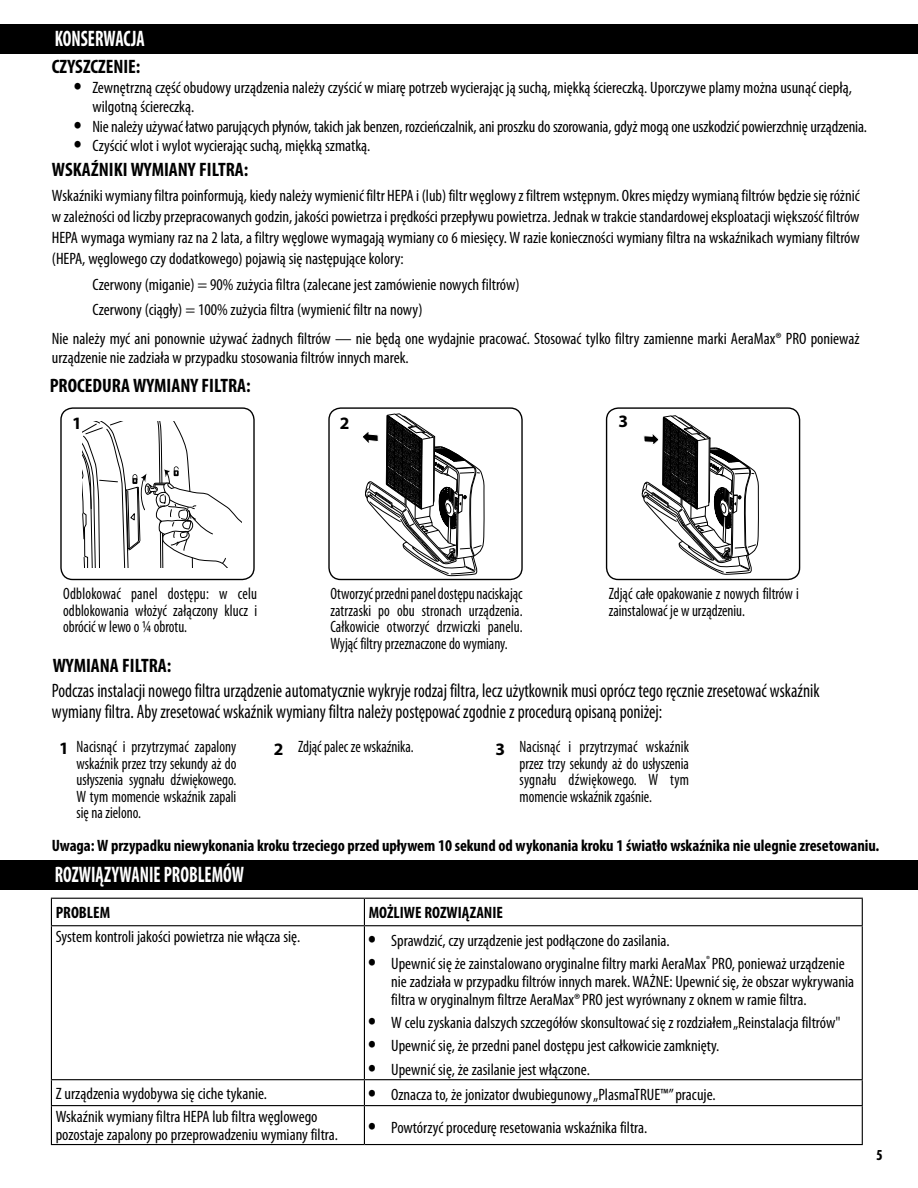
<style>
.page{position:relative;width:918px;height:1188px;background:#fff}
.page>*{position:absolute;margin:0;border:0;box-sizing:border-box;transform-origin:0 0}
.t1{font:700 condensed 22.5px "Myriad Pro";color:#fff;scale:.8 1}
.t2{font:condensed 19.5px/21px "Myriad Pro";color:#000;scale:.9 1}
.t3{font:700 condensed 19.5px "Myriad Pro";color:#000}
.t4{font:700 17.4px "Myriad Pro";color:#000}
.t5{font:condensed 16.5px/21px "Myriad Pro";color:#000}
.t6{font:condensed 16.5px/16.5px "Myriad Pro";color:#000;text-align:justify;scale:.9 1}
.t7{font:700 condensed 16.5px "Myriad Pro";letter-spacing:-.005em;color:#000}
.t8{font:700 condensed 13.2px "Futura Std";color:#000}
.s1{font-family:"Futura Std";font-size:18px}
.s2{font-weight:700;font-stretch:normal;font-size:17.4px}
</style>
<div class="page">
<div style="left:0;top:24px;width:918px;height:30px;background:#000"></div>
<div style="left:60px;top:407px;width:195px;height:173px;border:1px solid #000;border-radius:12px"></div>
<div style="left:328px;top:407px;width:195px;height:173px;border:1px solid #000;border-radius:12px"></div>
<div style="left:606px;top:407px;width:194px;height:173px;border:1px solid #000;border-radius:12px"></div>
<svg style="left:83px;top:422px;width:158px;height:146px"></svg>
<div style="left:0;top:860px;width:918px;height:29px;background:#000"></div>
<hr style="left:51px;top:898px;width:313px;height:1px;background:#000">
<svg style="left:51px;top:899px;width:1px;height:26px"></svg>
<hr style="left:364px;top:898px;width:499px;height:1px;background:#000">
<svg style="left:364px;top:899px;width:1px;height:26px"></svg>
<svg style="left:862px;top:899px;width:1px;height:26px"></svg>
<hr style="left:51px;top:925px;width:313px;height:1px;background:#000">
<hr style="left:51px;top:926px;width:1px;height:153px;background:#000">
<hr style="left:364px;top:925px;width:499px;height:1px;background:#000">
<hr style="left:364px;top:926px;width:1px;height:153px;background:#000">
<hr style="left:862px;top:926px;width:1px;height:153px;background:#000">
<hr style="left:51px;top:1079px;width:313px;height:1px;background:#000">
<svg style="left:51px;top:1080px;width:1px;height:25px"></svg>
<hr style="left:364px;top:1079px;width:499px;height:1px;background:#000">
<svg style="left:364px;top:1080px;width:1px;height:25px"></svg>
<svg style="left:862px;top:1080px;width:1px;height:25px"></svg>
<hr style="left:51px;top:1105px;width:313px;height:1px;background:#000">
<hr style="left:51px;top:1106px;width:1px;height:38px;background:#000">
<hr style="left:364px;top:1105px;width:499px;height:1px;background:#000">
<hr style="left:364px;top:1106px;width:1px;height:38px;background:#000">
<hr style="left:862px;top:1106px;width:1px;height:38px;background:#000">
<hr style="left:51px;top:1144px;width:313px;height:1px;background:#000">
<hr style="left:364px;top:1144px;width:499px;height:1px;background:#000">
<svg style="left:363px;top:413px;width:121px;height:163px"></svg>
<svg style="left:642px;top:415px;width:117px;height:160px"></svg>
<h1 class="t1" style="left:55px;top:25px;width:114px">KONSERWACJA</h1>
<p class="t3" style="left:52px;top:55px;width:90px">CZYSZCZENIE:</p>
<p class="t5" style="left:92px;top:78px;width:761px;line-height:19.5px;text-indent:-18px"><span class="s1">•</span> Zewnętrzną część obudowy urządzenia należy czyścić w miarę potrzeb wycierając ją suchą, miękką ściereczką. Uporczywe plamy można usunąć ciepłą, wilgotną ściereczką.</p>
<p class="t5" style="left:74px;top:116px;width:794px"><span class="s1">•</span> Nie należy używać łatwo parujących płynów, takich jak benzen, rozcieńczalnik, ani proszku do szorowania, gdyż mogą one uszkodzić powierzchnię urządzenia.</p>
<p class="t5" style="left:74px;top:135px;width:298px"><span class="s1">•</span> Czyścić wlot i wylot wycierając suchą, miękką szmatką.</p>
<p class="t3" style="left:52px;top:157px;width:198px">WSKAŹNIKI WYMIANY FILTRA:</p>
<p class="t5" style="left:52px;top:185px;width:809px;text-align:justify">Wskaźniki wymiany filtra poinformują, kiedy należy wymienić filtr HEPA i (lub) filtr węglowy z filtrem wstępnym. Okres między wymianą filtrów będzie się różnić w zależności od liczby przepracowanych godzin, jakości powietrza i prędkości przepływu powietrza. Jednak w trakcie standardowej eksploatacji większość filtrów HEPA wymaga wymiany raz na 2 lata, a filtry węglowe wymagają wymiany co 6 miesięcy. W razie konieczności wymiany filtra na wskaźnikach wymiany filtrów (HEPA, węglowego czy dodatkowego) pojawią się następujące kolory:</p>
<p class="t5" style="left:92px;top:271px;width:429px;line-height:25.5px">Czerwony (miganie) = 90% zużycia filtra (zalecane jest zamówienie nowych filtrów)<br>Czerwony (ciągły) = 100% zużycia filtra (wymienić filtr na nowy)</p>
<p class="t5" style="left:52px;top:328px;width:809px;line-height:19.5px">Nie należy myć ani ponownie używać żadnych filtrów — nie będą one wydajnie pracować. Stosować tylko filtry zamienne marki AeraMax® PRO ponieważ urządzenie nie zadziała w przypadku stosowania filtrów innych marek.</p>
<p class="t3" style="left:50px;top:374px;width:203px">PROCEDURA WYMIANY FILTRA:</p>
<p class="t4" style="left:72px;top:412px;width:11px">1</p>
<p class="t6" style="left:63px;top:585px;width:217px">Odblokować panel dostępu: w celu odblokowania włożyć załączony klucz i obrócić w lewo o ¼ obrotu.</p>
<p class="t4" style="left:340px;top:411px;width:11px">2</p>
<p class="t4" style="left:619px;top:410px;width:11px">3</p>
<p class="t6" style="left:330px;top:585px;width:215px">Otworzyć przedni panel dostępu naciskając zatrzaski po obu stronach urządzenia.<br>Całkowicie otworzyć drzwiczki panelu.<br>Wyjąć filtry przeznaczone do wymiany.</p>
<p class="t6" style="left:609px;top:585px;width:213px">Zdjąć całe opakowanie z nowych filtrów i zainstalować je w urządzeniu.</p>
<p class="t3" style="left:53px;top:654px;width:120px">WYMIANA FILTRA:</p>
<p class="t2" style="left:52px;top:680px;width:855px">Podczas instalacji nowego filtra urządzenie automatycznie wykryje rodzaj filtra, lecz użytkownik musi oprócz tego ręcznie zresetować wskaźnik wymiany filtra. Aby zresetować wskaźnik wymiany filtra należy postępować zgodnie z procedurą opisaną poniżej:</p>
<p class="t6" style="left:59px;top:739px;width:199px"><span class="s2">1</span> Nacisnąć i przytrzymać zapalony</p>
<p class="t4" style="left:274px;top:738px;width:11px">2</p>
<p class="t4" style="left:495px;top:738px;width:11px">3</p>
<p class="t6" style="left:298px;top:739px;width:130px">Zdjąć palec ze wskaźnika.</p>
<p class="t6" style="left:77px;top:755px;width:179px">wskaźnik przez trzy sekundy aż do usłyszenia sygnału dźwiękowego.<br>W tym momencie wskaźnik zapali się na zielono.</p>
<p class="t6" style="left:519px;top:739px;width:190px">Nacisnąć i przytrzymać wskaźnik przez trzy sekundy aż do usłyszenia sygnału dźwiękowego. W tym momencie wskaźnik zgaśnie.</p>
<p class="t7" style="left:52px;top:835px;width:829px">Uwaga: W przypadku niewykonania kroku trzeciego przed upływem 10 sekund od wykonania kroku 1 światło wskaźnika nie ulegnie zresetowaniu.</p>
<h1 class="t1" style="left:55px;top:860px;width:238px">ROZWIĄZYWANIE PROBLEMÓW</h1>
<p class="t7" style="left:56px;top:902px;width:56px">PROBLEM</p>
<p class="t7" style="left:369px;top:902px;width:136px">MOŻLIWE ROZWIĄZANIE</p>
<p class="t5" style="left:56px;top:926px;width:246px">System kontroli jakości powietrza nie włącza się.</p>
<p class="t5" style="left:369px;top:929px;width:303px"><span class="s1">•</span> Sprawdzić, czy urządzenie jest podłączone do zasilania.</p>
<p class="t5" style="left:391px;top:954px;width:465px;line-height:18px;text-indent:-23px"><span class="s1">•</span> Upewnić się że zainstalowano oryginalne filtry marki AeraMax<sup>®</sup> PRO, ponieważ urządzenie nie zadziała w przypadku filtrów innych marek. WAŻNE: Upewnić się, że obszar wykrywania filtra w oryginalnym filtrze AeraMax®PRO jest wyrównany z oknem w ramie filtra.</p>
<p class="t5" style="left:369px;top:1012px;width:473px"><span class="s1">•</span> W celu zyskania dalszych szczegółów skonsultować się z rozdziałem „Reinstalacja filtrów"</p>
<p class="t5" style="left:369px;top:1035px;width:352px"><span class="s1">•</span> Upewnić się, że przedni panel dostępu jest całkowicie zamknięty.</p>
<p class="t5" style="left:369px;top:1058px;width:223px"><span class="s1">•</span> Upewnić się, że zasilanie jest włączone.</p>
<p class="t5" style="left:56px;top:1083px;width:213px">Z urządzenia wydobywa się ciche tykanie.</p>
<p class="t5" style="left:369px;top:1084px;width:349px"><span class="s1">•</span> Oznacza to, że jonizator dwubiegunowy „PlasmaTRUE™” pracuje.</p>
<p class="t5" style="left:56px;top:1108px;width:284px;line-height:18px">Wskaźnik wymiany filtra HEPA lub filtra węglowego pozostaje zapalony po przeprowadzeniu wymiany filtra.</p>
<p class="t5" style="left:369px;top:1116px;width:280px"><span class="s1">•</span> Powtórzyć procedurę resetowania wskaźnika filtra.</p>
<p class="t8" style="left:876px;top:1147px;width:8px">5</p>
</div>
